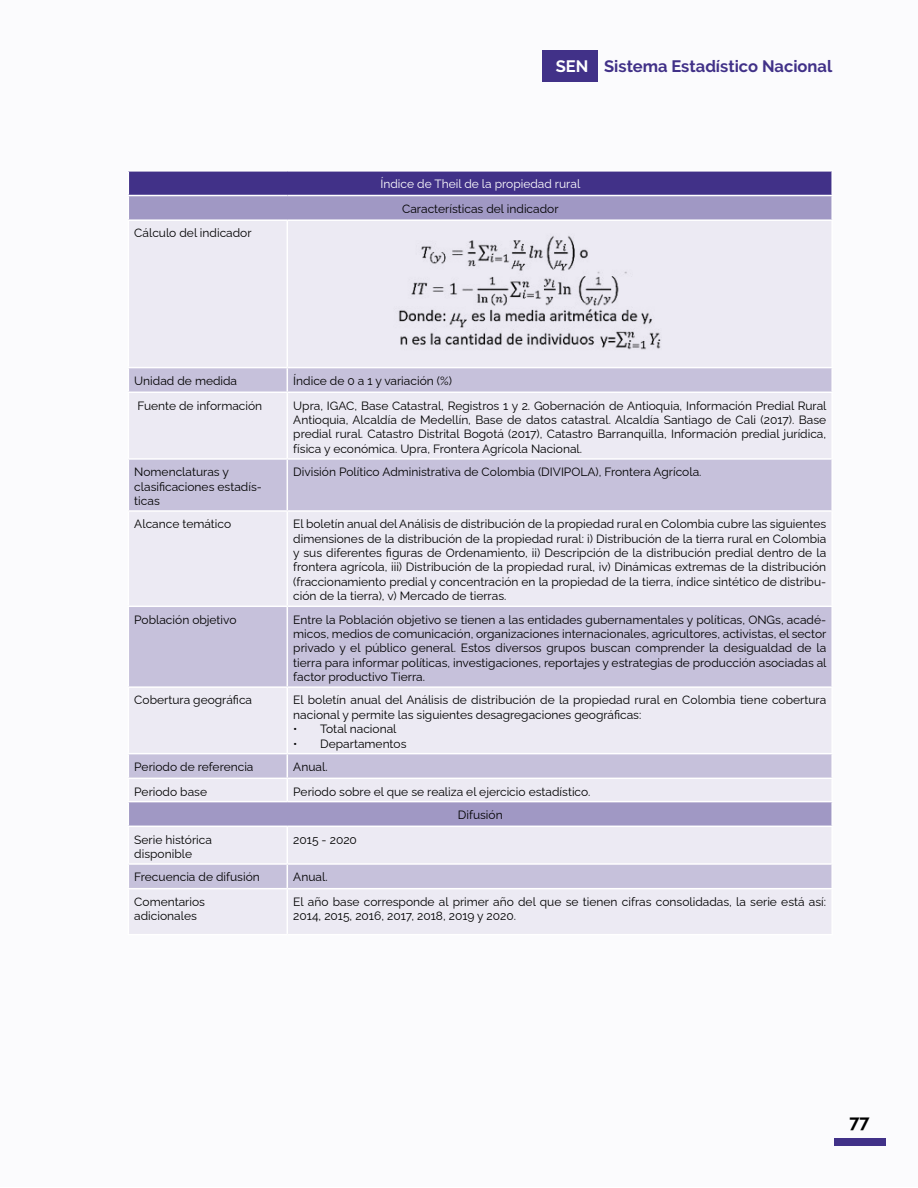
<style>
.page{position:relative;width:918px;height:1188px;background:#fff}
.page>*{position:absolute;margin:0;border:0;box-sizing:border-box;transform-origin:0 0}
.t1{font:700 18px "Raleway";color:#000}
.t2{font:700 16.5px "Raleway";color:#413188}
.t3{font:12px/14.4px "Raleway";color:#000}
.t4{font:12px "Raleway";color:#fff}
.s1{color:#fff}
</style>
<div class="page">
<div style="left:0;top:0;width:918px;height:1186px;background:#fbfbfd"></div>
<div style="left:834px;top:1138px;width:51px;height:7px;background:#413188"></div>
<div style="left:543px;top:50px;width:55px;height:32px;background:#413188"></div>
<div style="left:128px;top:171px;width:704px;height:25px;background:#413188"></div>
<div style="left:129px;top:196px;width:702px;height:23px;background:#a098c4"></div>
<div style="left:129px;top:221px;width:702px;height:713px;background:#eceaf3"></div>
<svg style="left:129px;top:368px;width:702px;height:520px;background:#d9d6e7"></svg>
<hr style="left:128px;top:170px;width:159px;height:2px;background:#fff">
<hr style="left:287px;top:170px;width:546px;height:2px;background:#fff">
<hr style="left:831px;top:172px;width:2px;height:23px;background:#fff">
<hr style="left:128px;top:195px;width:159px;height:1px;background:#fff">
<svg style="left:128px;top:172px;width:1px;height:25px"></svg>
<hr style="left:287px;top:195px;width:546px;height:1px;background:#fff">
<hr style="left:831px;top:196px;width:2px;height:23px;background:#fff">
<hr style="left:128px;top:219px;width:159px;height:2px;background:#fff">
<hr style="left:128px;top:221px;width:1px;height:146px;background:#fff">
<hr style="left:287px;top:219px;width:546px;height:2px;background:#fff">
<hr style="left:287px;top:221px;width:1px;height:146px;background:#fff">
<hr style="left:831px;top:221px;width:2px;height:146px;background:#fff">
<hr style="left:128px;top:367px;width:159px;height:1px;background:#fff">
<hr style="left:287px;top:367px;width:546px;height:1px;background:#fff">
<svg style="left:287px;top:368px;width:1px;height:24px"></svg>
<hr style="left:831px;top:368px;width:2px;height:24px;background:#fff">
<hr style="left:128px;top:392px;width:159px;height:1px;background:#fff">
<hr style="left:128px;top:393px;width:1px;height:65px;background:#fff">
<hr style="left:287px;top:392px;width:546px;height:1px;background:#fff">
<hr style="left:287px;top:393px;width:1px;height:65px;background:#fff">
<hr style="left:831px;top:393px;width:2px;height:65px;background:#fff">
<hr style="left:128px;top:458px;width:159px;height:2px;background:#fff">
<hr style="left:128px;top:460px;width:1px;height:50px;background:#fff">
<hr style="left:287px;top:458px;width:546px;height:2px;background:#fff">
<hr style="left:287px;top:460px;width:1px;height:50px;background:#fff">
<hr style="left:831px;top:460px;width:2px;height:50px;background:#fff">
<hr style="left:128px;top:510px;width:159px;height:2px;background:#fff">
<hr style="left:128px;top:512px;width:1px;height:94px;background:#fff">
<hr style="left:287px;top:510px;width:546px;height:2px;background:#fff">
<hr style="left:287px;top:512px;width:1px;height:94px;background:#fff">
<hr style="left:831px;top:512px;width:2px;height:94px;background:#fff">
<hr style="left:128px;top:606px;width:159px;height:1px;background:#fff">
<hr style="left:128px;top:607px;width:1px;height:79px;background:#fff">
<hr style="left:287px;top:606px;width:546px;height:1px;background:#fff">
<hr style="left:287px;top:607px;width:1px;height:79px;background:#fff">
<hr style="left:831px;top:607px;width:2px;height:79px;background:#fff">
<hr style="left:128px;top:686px;width:159px;height:2px;background:#fff">
<hr style="left:128px;top:688px;width:1px;height:65px;background:#fff">
<hr style="left:287px;top:686px;width:546px;height:2px;background:#fff">
<hr style="left:287px;top:688px;width:1px;height:65px;background:#fff">
<hr style="left:831px;top:688px;width:2px;height:65px;background:#fff">
<hr style="left:128px;top:753px;width:159px;height:1px;background:#fff">
<hr style="left:287px;top:753px;width:546px;height:1px;background:#fff">
<hr style="left:831px;top:754px;width:2px;height:24px;background:#fff">
<hr style="left:128px;top:778px;width:159px;height:1px;background:#fff">
<hr style="left:287px;top:778px;width:546px;height:1px;background:#fff">
<svg style="left:287px;top:754px;width:1px;height:47px"></svg>
<hr style="left:831px;top:779px;width:2px;height:22px;background:#fff">
<hr style="left:128px;top:801px;width:159px;height:1px;background:#fff">
<hr style="left:287px;top:801px;width:546px;height:1px;background:#fff">
<hr style="left:831px;top:802px;width:2px;height:24px;background:#fff">
<hr style="left:128px;top:826px;width:159px;height:1px;background:#fff">
<hr style="left:128px;top:827px;width:1px;height:36px;background:#fff">
<hr style="left:287px;top:826px;width:546px;height:1px;background:#fff">
<hr style="left:287px;top:827px;width:1px;height:36px;background:#fff">
<hr style="left:831px;top:827px;width:2px;height:36px;background:#fff">
<hr style="left:128px;top:863px;width:159px;height:2px;background:#fff">
<hr style="left:287px;top:863px;width:546px;height:2px;background:#fff">
<svg style="left:287px;top:865px;width:1px;height:23px"></svg>
<hr style="left:831px;top:865px;width:2px;height:23px;background:#fff">
<hr style="left:128px;top:888px;width:159px;height:1px;background:#fff">
<hr style="left:128px;top:889px;width:1px;height:45px;background:#fff">
<hr style="left:287px;top:888px;width:546px;height:1px;background:#fff">
<hr style="left:287px;top:889px;width:1px;height:45px;background:#fff">
<hr style="left:831px;top:889px;width:2px;height:45px;background:#fff">
<hr style="left:128px;top:934px;width:159px;height:1px;background:#fff">
<hr style="left:287px;top:934px;width:546px;height:1px;background:#fff">
<img style="left:386px;top:234px;width:276px;height:118px">
<h2 class="t2" style="left:556px;top:56px;width:278px"><span class="s1">SEN</span> Sistema Estadístico Nacional</h2>
<p class="t3" style="left:134px;top:225px;width:119px">Cálculo del indicador</p>
<p class="t4" style="left:381px;top:174px;width:201px">Índice de Theil de la propiedad rural</p>
<p class="t3" style="left:402px;top:200px;width:158px">Características del indicador</p>
<p class="t3" style="left:134px;top:372px;width:104px">Unidad de medida</p>
<p class="t3" style="left:293px;top:372px;width:160px">Índice de 0 a 1 y variación (%)</p>
<p class="t3" style="left:137px;top:397px;width:126px">Fuente de información</p>
<p class="t3" style="left:293px;top:397px;width:535px;text-align:justify">Upra, IGAC, Base Catastral, Registros 1 y 2. Gobernación de Antioquia, Información Predial Rural Antioquia, Alcaldía de Medellín, Base de datos catastral. Alcaldía Santiago de Cali (2017). Base predial rural. Catastro Distrital Bogotá (2017), Catastro Barranquilla, Información predial jurídica, física y económica. Upra, Frontera Agrícola Nacional.</p>
<p class="t3" style="left:134px;top:463px;width:129px">Nomenclaturas y clasificaciones estadís&shy;ticas</p>
<p class="t3" style="left:293px;top:463px;width:410px">División Político Administrativa de Colombia (DIVIPOLA), Frontera Agrícola.</p>
<p class="t3" style="left:134px;top:516px;width:98px">Alcance temático</p>
<p class="t3" style="left:293px;top:516px;width:534px;text-align:justify">El boletín anual del Análisis de distribución de la propiedad rural en Colombia cubre las siguientes dimensiones de la distribución de la propiedad rural: i) Distribución de la tierra rural en Colombia y sus diferentes figuras de Ordenamiento, ii) Descripción de la distribución predial dentro de la frontera agrícola, iii) Distribución de la propiedad rural, iv) Dinámicas extremas de la distribución (fraccionamiento predial y concentración en la propiedad de la tierra, índice sintético de distribu&shy;ción de la tierra), v) Mercado de tierras.</p>
<p class="t3" style="left:134px;top:611px;width:104px">Población objetivo</p>
<p class="t3" style="left:293px;top:611px;width:535px;text-align:justify">Entre la Población objetivo se tienen a las entidades gubernamentales y políticas, ONGs, acadé&shy;micos, medios de comunicación, organizaciones internacionales, agricultores, activistas, el sector privado y el público general. Estos diversos grupos buscan comprender la desigualdad de la tierra para informar políticas, investigaciones, reportajes y estrategias de producción asociadas al factor productivo Tierra.</p>
<p class="t3" style="left:134px;top:692px;width:119px">Cobertura geográfica</p>
<p class="t3" style="left:293px;top:692px;width:534px">El boletín anual del Análisis de distribución de la propiedad rural en Colombia tiene cobertura nacional y permite las siguientes desagregaciones geográficas:</p>
<p class="t3" style="left:293px;top:721px;width:105px">• Total nacional</p>
<p class="t3" style="left:293px;top:735px;width:115px">• Departamentos</p>
<p class="t3" style="left:134px;top:758px;width:121px">Periodo de referencia</p>
<p class="t3" style="left:293px;top:758px;width:36px">Anual.</p>
<p class="t3" style="left:134px;top:783px;width:74px">Periodo base</p>
<p class="t3" style="left:458px;top:778px;width:134px;line-height:23.2px;text-indent:-165px">Periodo sobre el que se realiza el ejercicio estadístico.<br>Difusión</p>
<p class="t3" style="left:134px;top:831px;width:79px">Serie histórica disponible</p>
<p class="t3" style="left:293px;top:831px;width:65px">2015 - 2020</p>
<p class="t3" style="left:134px;top:869px;width:127px">Frecuencia de difusión</p>
<p class="t3" style="left:293px;top:869px;width:36px">Anual.</p>
<p class="t3" style="left:134px;top:893px;width:72px">Comentarios adicionales</p>
<p class="t3" style="left:293px;top:893px;width:534px">El año base corresponde al primer año del que se tienen cifras consolidadas, la serie está así:<br>2014, 2015, 2016, 2017, 2018, 2019 y 2020.</p>
<h1 class="t1" style="left:849px;top:1111px;width:22px">77</h1>
</div>
